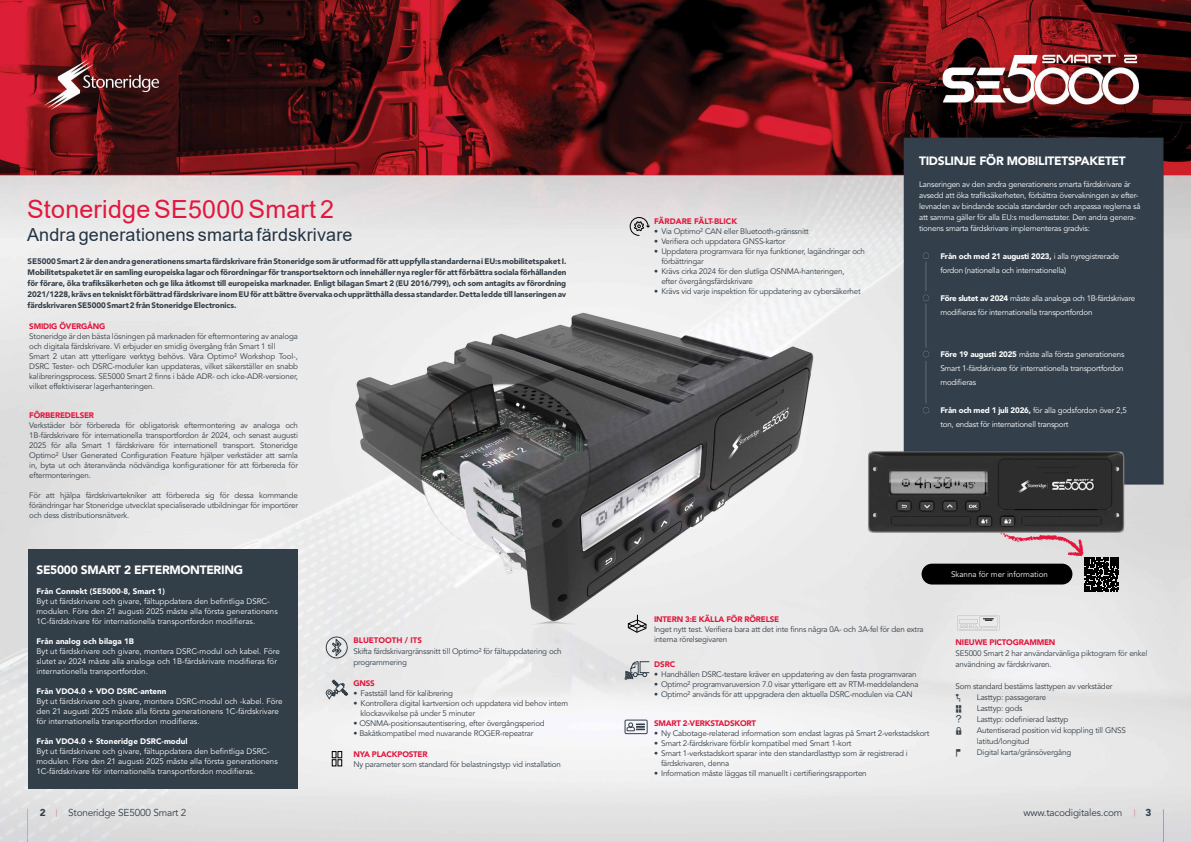
<style>
.page{position:relative;width:1191px;height:842px;background:#fff}
.page>*{position:absolute;margin:0;border:0;box-sizing:border-box;transform-origin:0 0}
.t1{font:25px "Arial";letter-spacing:.01em;color:#e3173e}
.t2{font:18px "Arial";letter-spacing:.01em;color:#243444}
.t3{font:900 12px "Avenir LT Std";letter-spacing:-.025em;color:#fff}
.t4{font:10px "Avenir LT Std";letter-spacing:-.02em;color:#323e48}
.t5{font:10px "Avenir LT Std";color:#000}
.t6{font:10px "Avenir LT Std";color:#323e48}
.t7{font:900 10px "Avenir LT Std";color:#323e48}
.t8{font:10px "SRE Smart 2 Print";color:#323e48}
.t9{font:8px/10px "Avenir LT Std";letter-spacing:-.025em;color:#323e48}
.t10{font:8px/10px "Avenir LT Std";color:#fff}
.t11{font:900 8px/11px "Avenir LT Std";letter-spacing:-.01em;color:#323e48;text-align:justify}
.t12{font:8px/11px "Avenir LT Std";letter-spacing:-.025em;color:#fff}
.t13{font:900 8px "Avenir LT Std";letter-spacing:-.025em;color:#e3173e}
.t14{font:900 8px "Avenir LT Std";color:#fff}
.t15{font:900 8px "Avenir LT Std";color:#e3173e}
.s1{font-weight:900}
</style>
<div class="page">
<img style="left:0;top:0;width:1191px;height:842px">
<div style="left:28px;top:550px;width:270px;height:239px;background:#323e48"></div>
<svg style="left:625px;top:661px;width:24px;height:24px"></svg>
<div style="left:625px;top:720px;width:22px;height:14px;border:1px solid #323e48"></div>
<svg style="left:627px;top:723px;width:17px;height:8px"></svg>
<svg style="left:326px;top:680px;width:22px;height:19px"></svg>
<div style="left:326px;top:637px;width:21px;height:21px;border:1px solid #323e48;border-radius:50%"></div>
<svg style="left:332px;top:639px;width:9px;height:17px"></svg>
<svg style="left:957px;top:615px;width:42px;height:15px"></svg>
<svg style="left:332px;top:751px;width:10px;height:15px"></svg>
<svg style="left:627px;top:615px;width:20px;height:17px"></svg>
<svg style="left:630px;top:217px;width:19px;height:19px"></svg>
<svg style="left:995px;top:522px;width:123px;height:70px;background:#a19799"></svg>
<div style="left:921px;top:564px;width:151px;height:20px;background:#000;border-radius:10px"></div>
<svg style="left:956px;top:694px;width:5px;height:19px"></svg>
<svg style="left:956px;top:727px;width:5px;height:8px"></svg>
<svg style="left:956px;top:749px;width:4px;height:8px"></svg>
<h1 class="t1" style="left:27px;top:192px;width:308px">Stoneridge SE5000 Smart 2</h1>
<h2 class="t2" style="left:27px;top:222px;width:327px">Andra generationens smarta färdskrivare</h2>
<p class="t11" style="left:28px;top:256px;width:540px">SE5000 Smart 2 är den andra generationens smarta färdskrivare från Stoneridge som är utformad för att uppfylla standarderna i EU:s mobilitetspaket I.<br>Mobilitetspaketet är en samling europeiska lagar och förordningar för transportsektorn och innehåller nya regler för att förbättra sociala förhållanden för förare, öka trafiksäkerheten och ge lika åtkomst till europeiska marknader. Enligt bilagan Smart 2 (EU 2016/799), och som antagits av förordning 2021/1228, krävs en tekniskt förbättrad färdskrivare inom EU för att bättre övervaka och upprätthålla dessa standarder. Detta ledde till lanseringen av färdskrivaren SE5000 Smart 2 från Stoneridge Electronics.</p>
<p class="t13" style="left:29px;top:322px;width:78px">SMIDIG ÖVERGÅNG</p>
<p class="t9" style="left:29px;top:332px;width:270px">Stoneridge är den bästa lösningen på marknaden för eftermontering av analoga och digitala färdskrivare. Vi erbjuder en smidig övergång från Smart 1 till<br>Smart 2 utan att ytterligare verktyg behövs. Våra Optimo² Workshop Tool-, DSRC Tester- och DSRC-moduler kan uppdateras, vilket säkerställer en snabb kalibreringsprocess. SE5000 Smart 2 finns i både ADR- och icke-ADR-versioner, vilket effektiviserar lagerhanteringen.</p>
<p class="t13" style="left:29px;top:411px;width:66px">FÖRBEREDELSER</p>
<p class="t9" style="left:29px;top:421px;width:270px;text-align:justify">Verkstäder bör förbereda för obligatorisk eftermontering av analoga och 1B-färdskrivare för internationella transportfordon år 2024, och senast augusti 2025 för alla Smart 1 färdskrivare för internationell transport. Stoneridge Optimo² User Generated Configuration Feature hjälper verkstäder att samla in, byta ut och återanvända nödvändiga konfigurationer för att förbereda för eftermonteringen.</p>
<p class="t9" style="left:29px;top:491px;width:270px;text-align:justify">För att hjälpa färdskrivartekniker att förbereda sig för dessa kommande förändringar har Stoneridge utvecklat specialiserade utbildningar för importörer och dess distributionsnätverk.</p>
<p class="t15" style="left:654px;top:216px;width:84px">FÄRDARE FÄLT-BLICK</p>
<p class="t9" style="left:654px;top:226px;width:156px">• Via Optimo² CAN eller Bluetooth-gränssnitt</p>
<p class="t9" style="left:654px;top:236px;width:133px">• Verifiera och uppdatera GNSS-kartor</p>
<p class="t9" style="left:661px;top:246px;width:205px;text-indent:-7px">• Uppdatera programvara för nya funktioner, lagändringar och förbättringar</p>
<p class="t9" style="left:661px;top:266px;width:185px;text-indent:-7px">• Krävs cirka 2024 för den slutliga OSNMA-hanteringen, efter övergångsfärdskrivare</p>
<p class="t9" style="left:654px;top:286px;width:208px">• Krävs vid varje inspektion för uppdatering av cybersäkerhet</p>
<h3 class="t3" style="left:919px;top:154px;width:208px">TIDSLINJE FÖR MOBILITETSPAKETET</h3>
<p class="t12" style="left:919px;top:179px;width:223px">Lanseringen av den andra generationens smarta färdskrivare är avsedd att öka trafiksäkerheten, förbättra övervakningen av efter&shy;levnaden av bindande sociala standarder och anpassa reglerna så att samma gäller för alla EU:s medlemsstater. Den andra genera&shy;tionens smarta färdskrivare implementeras gradvis:</p>
<p class="t12" style="left:940px;top:250px;width:180px;line-height:14px"><span class="s1">Från och med 21 augusti 2023,</span> i alla nyregistrerade fordon (nationella och internationella)</p>
<p class="t12" style="left:940px;top:292px;width:196px;line-height:14px"><span class="s1">Före slutet av 2024</span> måste alla analoga och 1B-färdskrivare modifieras för internationella transportfordon</p>
<p class="t10" style="left:940px;top:348px;width:185px;line-height:14px;text-align:justify"><span class="s1">Före 19 augusti 2025</span> måste alla första generationens Smart 1-färdskrivare för internationella transportfordon modifieras</p>
<p class="t12" style="left:940px;top:404px;width:188px;line-height:14px"><span class="s1">Från och med 1 juli 2026,</span> för alla godsfordon över 2,5 ton, endast för internationell transport</p>
<h3 class="t3" style="left:36px;top:562px;width:208px">SE5000 SMART 2 EFTERMONTERING</h3>
<p class="t10" style="left:951px;top:569px;width:98px">Skanna för mer information</p>
<p class="t14" style="left:36px;top:586px;width:130px">Från Connekt (SE5000-8, Smart 1)</p>
<p class="t10" style="left:36px;top:596px;width:243px">Byt ut färdskrivare och givare, fältuppdatera den befintliga DSRC&shy;modulen. Före den 21 augusti 2025 måste alla första generationens<br>1C-färdskrivare för internationella transportfordon modifieras.</p>
<p class="t14" style="left:36px;top:636px;width:99px">Från analog och bilaga 1B</p>
<p class="t10" style="left:36px;top:646px;width:245px">Byt ut färdskrivare och givare, montera DSRC-modul och kabel. Före slutet av 2024 måste alla analoga och 1B-färdskrivare modifieras för internationella transportfordon.</p>
<p class="t14" style="left:36px;top:686px;width:131px">Från VDO4.0 + VDO DSRC-antenn</p>
<p class="t10" style="left:36px;top:696px;width:247px">Byt ut färdskrivare och givare, montera DSRC-modul och -kabel. Före den 21 augusti 2025 måste alla första generationens 1C-färdskrivare för internationella transportfordon modifieras.</p>
<p class="t14" style="left:36px;top:736px;width:153px">Från VDO4.0 + Stoneridge DSRC-modul</p>
<p class="t10" style="left:36px;top:746px;width:243px">Byt ut färdskrivare och givare, fältuppdatera den befintliga DSRC&shy;modulen. Före den 21 augusti 2025 måste alla första generationens<br>1C-färdskrivare för internationella transportfordon modifieras.</p>
<p class="t13" style="left:654px;top:614px;width:127px">INTERN 3:E KÄLLA FÖR RÖRELSE</p>
<p class="t9" style="left:654px;top:624px;width:271px">Inget nytt test. Verifiera bara att det inte finns några 0A- och 3A-fel för den extra interna rörelsegivaren</p>
<p class="t15" style="left:353px;top:635px;width:70px">BLUETOOTH / ITS</p>
<p class="t9" style="left:353px;top:646px;width:210px;line-height:11px">Skifta färdskrivargränssnitt till Optimo² för fältuppdatering och programmering</p>
<p class="t13" style="left:955px;top:638px;width:101px">NIEUWE PICTOGRAMMEN</p>
<p class="t9" style="left:955px;top:648px;width:193px;line-height:11px">SE5000 Smart 2 har användarvänliga piktogram för enkel användning av färdskrivaren.</p>
<p class="t9" style="left:977px;top:681px;width:137px;line-height:11px;text-indent:-21px">Som standard bestäms lasttypen av verkstäder<br>Lasttyp: passagerare<br>Lasttyp: gods</p>
<p class="t8" style="left:955px;top:715px;width:8px">?</p>
<p class="t9" style="left:977px;top:714px;width:150px;line-height:11px">Lasttyp: odefinierad lasttyp<br>Autentiserad position vid koppling till GNSS latitud/longitud<br>Digital karta/gränsövergång</p>
<p class="t13" style="left:654px;top:659px;width:23px">DSRC</p>
<p class="t9" style="left:654px;top:669px;width:264px">• Handhållen DSRC-testare kräver en uppdatering av den fasta programvaran</p>
<p class="t9" style="left:654px;top:679px;width:266px">• Optimo² programvaruversion 7.0 visar ytterligare ett av RTM-meddelandena</p>
<p class="t9" style="left:654px;top:689px;width:260px">• Optimo² används för att uppgradera den aktuella DSRC-modulen via CAN</p>
<p class="t13" style="left:353px;top:678px;width:23px">GNSS</p>
<p class="t9" style="left:353px;top:688px;width:101px">• Fastställ land för kalibrering</p>
<p class="t9" style="left:360px;top:698px;width:209px;text-indent:-7px">• Kontrollera digital kartversion och uppdatera vid behov intern klockavvikelse på under 5 minuter</p>
<p class="t9" style="left:353px;top:718px;width:193px">• OSNMA-positionsautentisering, efter övergångsperiod</p>
<p class="t9" style="left:353px;top:728px;width:181px">• Bakåtkompatibel med nuvarande ROGER-repeatrar</p>
<p class="t13" style="left:654px;top:718px;width:103px">SMART 2-VERKSTADSKORT</p>
<p class="t9" style="left:654px;top:728px;width:277px">• Ny Cabotage-relaterad information som endast lagras på Smart 2-verkstadskort</p>
<p class="t9" style="left:654px;top:738px;width:199px">• Smart 2-färdskrivare förblir kompatibel med Smart 1-kort</p>
<p class="t9" style="left:661px;top:748px;width:248px;text-indent:-7px">• Smart 1-verkstadskort sparar inte den standardlasttyp som är registrerad i färdskrivaren, denna</p>
<p class="t9" style="left:654px;top:768px;width:214px">• Information måste läggas till manuellt i certifieringsrapporten</p>
<p class="t13" style="left:353px;top:749px;width:76px">NYA PLACKPOSTER</p>
<p class="t9" style="left:353px;top:759px;width:209px">Ny parameter som standard för belastningstyp vid installation</p>
<p class="t7" style="left:40px;top:806px;width:7px">2</p>
<p class="t4" style="left:68px;top:807px;width:120px">Stoneridge SE5000 Smart 2</p>
<p class="t4" style="left:1023px;top:807px;width:100px">www.tacodigitales.com</p>
<p class="t7" style="left:1145px;top:806px;width:7px">3</p>
<p class="t6" style="left:71px;top:808px;width:127px">SE5000 Smart 2 Tachograph</p>
<p class="t5" style="left:980px;top:808px;width:143px">www.stoneridgeelectronics.com</p>
</div>
